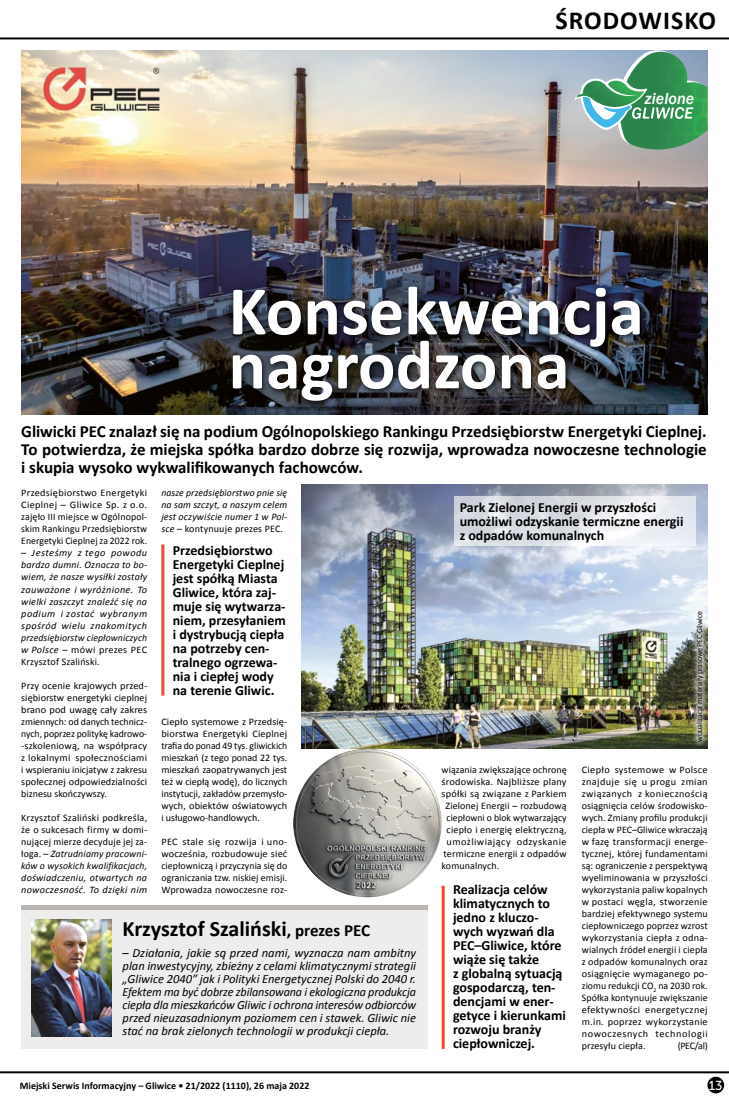
<style>
.page{position:relative;width:729px;height:1098px;background:#fff}
.page>*{position:absolute;margin:0;border:0;box-sizing:border-box;transform-origin:0 0}
.t1{font:700 70px/54px "Calibri";color:#fff}
.t2{font:700 26px "Calibri";letter-spacing:.04em;color:#000}
.t3{font:700 22px "Calibri";color:#000}
.t4{font:700 17px/18px "Calibri";letter-spacing:-.005em;color:#000;text-align:justify}
.t5{font:italic 500 16.4px "Franklin Gothic";letter-spacing:.005em;color:#fff}
.t6{font:700 14px/14px "Calibri";color:#000}
.t7{font:13px "Museo Sans 500";color:#fff}
.t8{font:italic 12.5px/13px "Calibri";color:#000;text-align:justify}
.t9{font:10px/12px "Calibri";letter-spacing:.01em;color:#000;text-align:justify}
.t10{font:italic 10px/12px "Calibri";letter-spacing:.02em;color:#000;text-align:justify}
.t11{font:700 10px "Calibri";color:#000}
.t12{font:10px "Calibri";letter-spacing:.045em;color:#000}
.t13{font:8px "Calibri";letter-spacing:-.03em;color:#000}
.s1{font-style:normal}
.s2{font-size:17px}
</style>
<div class="page">
<hr style="left:0;top:37px;width:729px;height:2px;background:#000">
<hr style="left:0;top:1070px;width:729px;height:2px;background:#000">
<div style="left:707px;top:1076px;width:17px;height:16px;background:#000;border-radius:50%"></div>
<img style="left:301px;top:484px;width:406px;height:264px">
<svg style="left:454px;top:496px;width:241px;height:49px"></svg>
<hr style="left:161px;top:544px;width:3px;height:151px;background:#f4472c">
<hr style="left:441px;top:885px;width:3px;height:163px;background:#f4472c">
<div style="left:21px;top:908px;width:406px;height:140px;background:#efedec"></div>
<img style="left:31px;top:919px;width:80px;height:117px">
<div style="left:21px;top:904px;width:406px;height:5px;background:#b8b4b1"></div>
<img style="left:21px;top:51px;width:686px;height:363px">
<div style="left:229px;top:283px;width:418px;height:125px;background:#000;opacity:.75"></div>
<img style="left:293px;top:748px;width:148px;height:148px;border-radius:74px">
<div style="left:690px;top:604px;width:19px;height:143px;background:#fff;opacity:.75"></div>
<img style="left:44px;top:67px;width:115px;height:44px">
<svg style="left:574px;top:50px;width:133px;height:99px;background:#6ca78c"></svg>
<h2 class="t2" style="left:555px;top:4px;width:162px">ŚRODOWISKO</h2>
<h3 class="t5" style="left:644px;top:88px;width:51px">zielone</h3>
<h1 class="t1" style="left:228px;top:284px;width:417px">Konsekwencja nagrodzona</h1>
<p class="t4" style="left:21px;top:422px;width:687px">Gliwicki PEC znalazł się na podium Ogólnopolskiego Rankingu Przedsiębiorstw Energetyki Cieplnej.<br>To potwierdza, że miejska spółka bardzo dobrze się rozwija, wprowadza nowoczesne technologie i skupia wysoko wykwalifikowanych fachowców.</p>
<p class="t9" style="left:21px;top:487px;width:127px">Przedsiębiorstwo Energetyki Cieplnej – Gliwice Sp. z o.o. zajęło III miejsce w Ogólnopol&shy;skim Rankingu Przedsiębiorstw Energetyki Cieplnej za 2022 rok.</p>
<p class="t10" style="left:21px;top:546px;width:127px"><span class="s1">–</span> Jesteśmy z tego powodu bardzo dumni. Oznacza to bo&shy;wiem, że nasze wysiłki zostały zauważone i wyróżnione. To wielki zaszczyt znaleźć się na podium i zostać wybranym spośród wielu znakomitych przedsiębiorstw ciepłowniczych w Polsce <span class="s1">– mówi prezes PEC Krzysztof Szaliński.</span></p>
<p class="t9" style="left:21px;top:679px;width:127px">Przy ocenie krajowych przed&shy;siębiorstw energetyki cieplnej brano pod uwagę cały zakres zmiennych: od danych technicz&shy;nych, poprzez politykę kadrowo--szkoleniową, na współpracy z lokalnymi społecznościami i wspieraniu inicjatyw z zakresu społecznej odpowiedzialności biznesu skończywszy.</p>
<p class="t10" style="left:21px;top:810px;width:127px"><span class="s1">Krzysztof Szaliński podkreśla, że o sukcesach firmy w domi&shy;nującej mierze decyduje jej za&shy;łoga. –</span> Zatrudniamy pracowni&shy;ków o wysokich kwalifikacjach, doświadczeniu, otwartych na nowoczesność. To dzięki nim</p>
<p class="t10" style="left:161px;top:486px;width:127px">nasze przedsiębiorstwo pnie się na sam szczyt, a naszym celem jest oczywiście numer 1 w Pol&shy;sce <span class="s1">– kontynuuje prezes PEC.</span></p>
<h3 class="t6" style="left:173px;top:543px;width:115px">Przedsiębiorstwo<br>Energetyki Cieplnej jest spółką Miasta<br>Gliwice, która zaj&shy;muje się wytwarza&shy;niem, przesyłaniem i dystrybucją ciepła na potrzeby cen&shy;tralnego ogrzewa&shy;nia i ciepłej wody na terenie Gliwic.</h3>
<p class="t9" style="left:161px;top:715px;width:127px">Ciepło systemowe z Przedsię&shy;biorstwa Energetyki Cieplnej trafia do ponad 49 tys. gliwickich mieszkań (z tego ponad 22 tys. mieszkań zaopatrywanych jest też w ciepłą wodę), do licznych instytucji, zakładów przemysło&shy;wych, obiektów oświatowych i usługowo-handlowych.</p>
<p class="t9" style="left:161px;top:835px;width:127px">PEC stale się rozwija i uno&shy;wocześnia, rozbudowuje sieć ciepłowniczą i przyczynia się do ograniczania tzw. niskiej emisji.<br>Wprowadza nowoczesne roz-</p>
<h3 class="t6" style="left:459px;top:500px;width:225px">Park Zielonej Energii w przyszłości umożliwi odzyskanie termiczne energii z odpadów komunalnych</h3>
<p class="t13" style="left:694px;top:741px;width:132px;rotate:-90deg">wizualizacja materiały prasowe PEC-Gliwice</p>
<p class="t9" style="left:441px;top:763px;width:126px">wiązania zwiększające ochronę</p>
<p class="t9" style="left:441px;top:775px;width:126px">środowiska. Najbliższe plany</p>
<p class="t9" style="left:441px;top:787px;width:126px">spółki są związane z Parkiem</p>
<p class="t9" style="left:445px;top:799px;width:122px">Zielonej Energii – rozbudową</p>
<p class="t9" style="left:446px;top:811px;width:122px">ciepłowni o blok wytwarzający</p>
<p class="t9" style="left:446px;top:823px;width:121px">ciepło i energię elektryczną,</p>
<p class="t12" style="left:446px;top:834px;width:121px">umożliwiający odzyskanie</p>
<p class="t9" style="left:443px;top:847px;width:125px">termiczne energii z odpadów</p>
<p class="t9" style="left:441px;top:859px;width:59px">komunalnych.</p>
<h3 class="t6" style="left:453px;top:882px;width:114px">Realizacja celów klimatycznych to jedno z kluczo&shy;wych wyzwań dla<br>PEC–Gliwice, które wiąże się także<br>z globalną sytuacją gospodarczą, ten&shy;dencjami w ener&shy;getyce i kierunkami rozwoju branży ciepłowniczej.</h3>
<p class="t9" style="left:581px;top:763px;width:127px">Ciepło systemowe w Polsce znajduje się u progu zmian związanych z koniecznością osiągnięcia celów środowisko&shy;wych. Zmiany profilu produkcji ciepła w PEC–Gliwice wkraczają w fazę transformacji energe&shy;tycznej, której fundamentami są: ograniczenie z perspektywą wyeliminowania w przyszłości wykorzystania paliw kopalnych w postaci węgla, stworzenie bardziej efektywnego systemu ciepłowniczego poprzez wzrost wykorzystania ciepła z odna&shy;wialnych źródeł energii i ciepła z odpadów komunalnych oraz osiągnięcie wymaganego po&shy;ziomu redukcji CO<sub>2</sub> na 2030 rok.<br>Spółka kontynuuje zwiększanie efektywności energetycznej m.in. poprzez wykorzystanie nowoczesnych technologii przesyłu ciepła.</p>
<h3 class="t3" style="left:123px;top:914px;width:249px">Krzysztof Szaliński<span class="s2">, prezes PEC</span></h3>
<p class="t8" style="left:123px;top:945px;width:295px"><span class="s1">–</span> Działania, jakie są przed nami, wyznacza nam ambitny plan inwestycyjny, zbieżny z celami klimatycznymi strategii „Gliwice 2040” jak i Polityki Energetycznej Polski do 2040 r.<br>Efektem ma być dobrze zbilansowana i ekologiczna produkcja ciepła dla mieszkańców Gliwic i ochrona interesów odbiorców przed nieuzasadnionym poziomem cen i stawek. Gliwic nie stać na brak zielonych technologii w produkcji ciepła.</p>
<p class="t9" style="left:677px;top:1039px;width:31px">(PEC/al)</p>
<p class="t11" style="left:20px;top:1079px;width:291px">Miejski Serwis Informacyjny – Gliwice • 21/2022 (1110), 26 maja 2022</p>
<h3 class="t7" style="left:708px;top:1077px;width:15px">13</h3>
</div>
